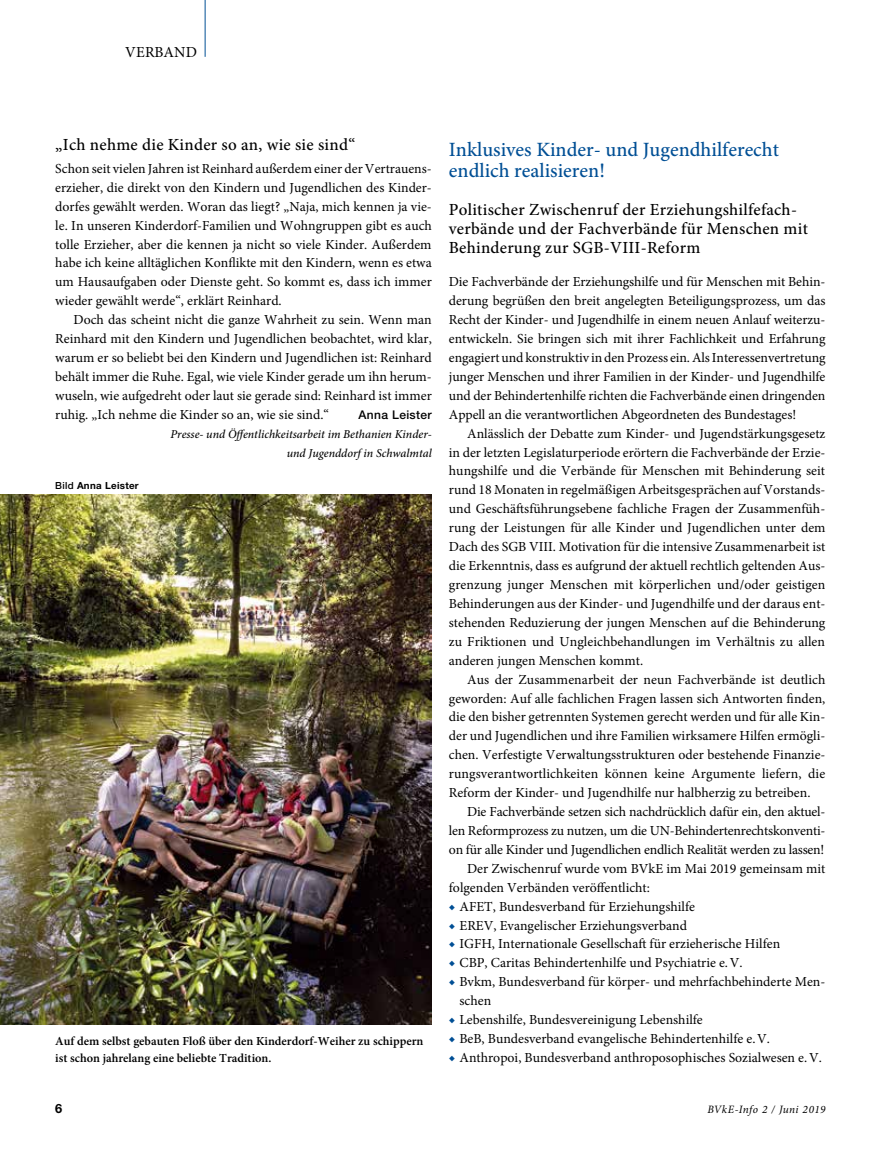
<style>
.page{position:relative;width:885px;height:1149px;background:#fff}
.page>*{position:absolute;margin:0;border:0;box-sizing:border-box;transform-origin:0 0}
.t1{font:500 20.25px/21.1px "Minion Pro";color:#004f95}
.t2{font:500 16.95px/18.6px "Minion Pro";letter-spacing:.015em;color:#000}
.t3{font:15.3px "Minion Pro";letter-spacing:.01em;color:#000}
.t4{font:13.8px/18.9px "Minion Pro";color:#000;text-align:justify}
.t5{font:700 12.75px "Helvetica Neue LT Std";color:#000}
.t6{font:600 12.3px/16.5px "Minion Pro";color:#000}
.t7{font:italic 500 12px/18.9px "Minion Pro";color:#000;text-align:right}
.t8{font:500 12px "Helvetica Neue LT Std";letter-spacing:.03em;color:#000}
.t9{font:italic 11.25px "Minion Pro";letter-spacing:.035em;color:#000}
.t10{font:700 9.75px "Helvetica Neue LT Std";letter-spacing:.03em;color:#000}
.s1{font-weight:500}
.s2{color:#004f95}
</style>
<div class="page">
<hr style="left:205px;top:0;width:1px;height:57px;background:#004f95">
<img style="left:0;top:494px;width:432px;height:529px">
<p class="t3" style="left:125px;top:42px;width:73px">VERBAND</p>
<p class="t2" style="left:55px;top:135px;width:301px">„Ich nehme die Kinder so an, wie sie sind“</p>
<p class="t4" style="left:55px;top:159px;width:378px">Schon seit vielen Jahren ist Reinhard außerdem einer der Vertrauens&shy;erzieher, die direkt von den Kindern und Jugendlichen des Kinder&shy;dorfes gewählt werden. Woran das liegt? „Naja, mich kennen ja vie&shy;le. In unseren Kinderdorf-Familien und Wohngruppen gibt es auch tolle Erzieher, aber die kennen ja nicht so viele Kinder. Außerdem habe ich keine alltäglichen Konflikte mit den Kindern, wenn es etwa um Hausaufgaben oder Dienste geht. So kommt es, dass ich immer wieder gewählt werde“, erklärt Reinhard.</p>
<p class="t4" style="left:55px;top:310px;width:378px;text-indent:18px">Doch das scheint nicht die ganze Wahrheit zu sein. Wenn man Reinhard mit den Kindern und Jugendlichen beobachtet, wird klar, warum er so beliebt bei den Kindern und Jugendlichen ist: Reinhard behält immer die Ruhe. Egal, wie viele Kinder gerade um ihn herum&shy;wuseln, wie aufgedreht oder laut sie gerade sind: Reinhard ist immer ruhig. „Ich nehme die Kinder so an, wie sie sind.“</p>
<p class="t8" style="left:358px;top:407px;width:75px">Anna Leister</p>
<p class="t7" style="left:170px;top:424px;width:263px">Presse- und Öffentlichkeitsarbeit im Bethanien Kinder&shy;und Jugenddorf in Schwalmtal</p>
<p class="t10" style="left:55px;top:479px;width:85px"><span class="s1">Bild</span> Anna Leister</p>
<p class="t6" style="left:55px;top:1032px;width:369px">Auf dem selbst gebauten Floß über den Kinderdorf-Weiher zu schippern ist schon jahrelang eine beliebte Tradition.</p>
<h1 class="t1" style="left:449px;top:139px;width:331px">Inklusives Kinder‐ und Jugendhilferecht endlich realisieren!</h1>
<p class="t2" style="left:449px;top:201px;width:360px">Politischer Zwischenruf der Erziehungshilfefach&shy;verbände und der Fachverbände für Menschen mit<br>Behinderung zur SGB-VIII‐Reform</p>
<p class="t4" style="left:449px;top:272px;width:378px">Die Fachverbände der Erziehungshilfe und für Menschen mit Behin&shy;derung begrüßen den breit angelegten Beteiligungsprozess, um das Recht der Kinder‐ und Jugendhilfe in einem neuen Anlauf weiterzu&shy;entwickeln. Sie bringen sich mit ihrer Fachlichkeit und Erfahrung engagiert und konstruktiv in den Prozess ein. Als Interessenvertretung junger Menschen und ihrer Familien in der Kinder‐ und Jugendhilfe und der Behindertenhilfe richten die Fachverbände einen dringenden Appell an die verantwortlichen Abgeordneten des Bundestages!</p>
<p class="t4" style="left:449px;top:424px;width:378px;text-indent:18px">Anlässlich der Debatte zum Kinder‐ und Jugendstärkungsgesetz in der letzten Legislaturperiode erörtern die Fachverbände der Erzie&shy;hungshilfe und die Verbände für Menschen mit Behinderung seit rund 18 Monaten in regelmäßigen Arbeitsgesprächen auf Vorstands‐ und Geschäftsführungsebene fachliche Fragen der Zusammenfüh&shy;rung der Leistungen für alle Kinder und Jugendlichen unter dem Dach des SGB VIII. Motivation für die intensive Zusammenarbeit ist die Erkenntnis, dass es aufgrund der aktuell rechtlich geltenden Aus&shy;grenzung junger Menschen mit körperlichen und/oder geistigen Behinderungen aus der Kinder‐ und Jugendhilfe und der daraus ent&shy;stehenden Reduzierung der jungen Menschen auf die Behinderung zu Friktionen und Ungleichbehandlungen im Verhältnis zu allen anderen jungen Menschen kommt.</p>
<p class="t4" style="left:449px;top:669px;width:378px;text-indent:18px">Aus der Zusammenarbeit der neun Fachverbände ist deutlich geworden: Auf alle fachlichen Fragen lassen sich Antworten finden, die den bisher getrennten Systemen gerecht werden und für alle Kin&shy;der und Jugendlichen und ihre Familien wirksamere Hilfen ermögli&shy;chen. Verfestigte Verwaltungsstrukturen oder bestehende Finanzie&shy;rungsverantwortlichkeiten können keine Argumente liefern, die Reform der Kinder‐ und Jugendhilfe nur halbherzig zu betreiben.</p>
<p class="t4" style="left:467px;top:802px;width:360px">Die Fachverbände setzen sich nachdrücklich dafür ein, den aktuel-</p>
<p class="t4" style="left:449px;top:820px;width:378px">len Reformprozess zu nutzen, um die UN‐Behindertenrechtskonventi-</p>
<p class="t4" style="left:449px;top:839px;width:377px">on für alle Kinder und Jugendlichen endlich Realität werden zu lassen!</p>
<p class="t4" style="left:467px;top:858px;width:360px">Der Zwischenruf wurde vom BVkE im Mai 2019 gemeinsam mit</p>
<p class="t4" style="left:449px;top:877px;width:202px">folgenden Verbänden veröffentlicht:</p>
<p class="t4" style="left:449px;top:896px;width:247px"><span class="s2">◆</span> AFET, Bundesverband für Erziehungshilfe</p>
<p class="t4" style="left:449px;top:915px;width:239px"><span class="s2">◆</span> EREV, Evangelischer Erziehungsverband</p>
<p class="t4" style="left:449px;top:934px;width:333px"><span class="s2">◆</span> IGFH, Internationale Gesellschaft für erzieherische Hilfen</p>
<p class="t4" style="left:449px;top:953px;width:295px"><span class="s2">◆</span> CBP, Caritas Behindertenhilfe und Psychiatrie e.V.</p>
<p class="t4" style="left:459px;top:972px;width:367px;text-indent:-11px"><span class="s2">◆</span> Bvkm, Bundesverband für körper- und mehrfachbehinderte Men&shy;schen</p>
<p class="t4" style="left:449px;top:1009px;width:255px"><span class="s2">◆</span> Lebenshilfe, Bundesvereinigung Lebenshilfe</p>
<p class="t4" style="left:449px;top:1028px;width:322px"><span class="s2">◆</span> BeB, Bundesverband evangelische Behindertenhilfe e.V.</p>
<p class="t4" style="left:449px;top:1047px;width:374px"><span class="s2">◆</span> Anthropoi, Bundesverband anthroposophisches Sozialwesen e.V.</p>
<p class="t5" style="left:55px;top:1100px;width:9px">6</p>
<p class="t9" style="left:707px;top:1101px;width:119px">BVkE-Info 2 / Juni 2019</p>
</div>
